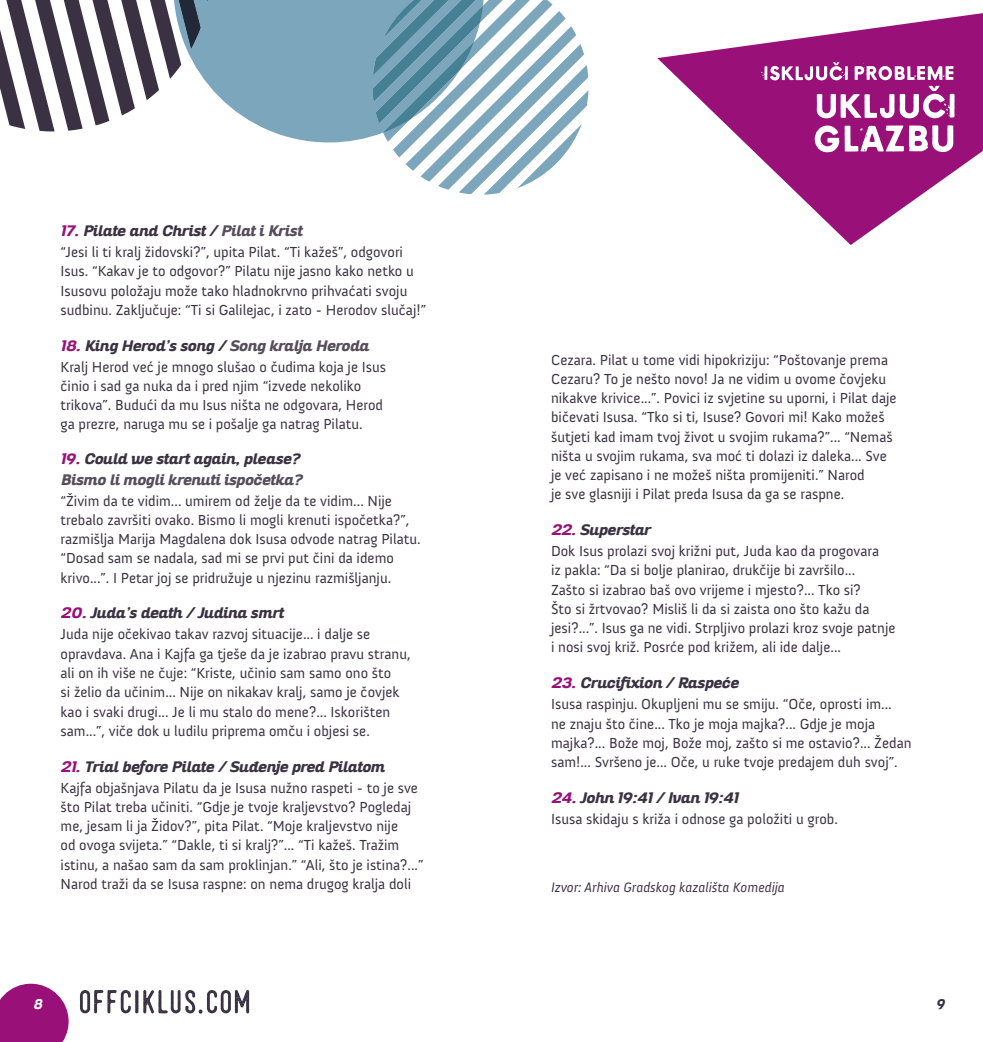
<style>
.page{position:relative;width:983px;height:1042px;background:#fff}
.page>*{position:absolute;margin:0;border:0;box-sizing:border-box;transform-origin:0 0}
.t1{font:14.88px/19.2px "Anivers";color:#3a3242}
.t2{font:italic 800 14.88px "Altair";color:#3a3242}
.t3{font:italic 800 14.88px/21px "Altair";color:#554d5c}
.t4{font:italic 14px "Anivers";color:#3a3242}
.t5{font:italic 800 14px "Altair";color:#fff;scale:.9 1}
.t6{font:italic 800 14px "Altair";color:#3a3242;scale:.9 1}
.s1{color:#991078}
.s2{color:#554d5c}
.s3{color:#3a3242}
</style>
<div class="page">
<svg style="left:393px;top:0;width:195px;height:195px"></svg>
<svg style="left:211px;top:0;width:273px;height:142px;fill:#7ca6bb"></svg>
<svg style="left:0;top:0;width:211px;height:132px"></svg>
<svg style="left:372px;top:0;width:112px;height:133px"></svg>
<svg style="left:0;top:983px;width:69px;height:59px"></svg>
<svg style="left:657px;top:13px;width:325px;height:232px"></svg>
<svg style="left:761px;top:62px;width:192px;height:18px"></svg>
<svg style="left:814px;top:125px;width:139px;height:27px"></svg>
<svg style="left:816px;top:86px;width:138px;height:32px"></svg>
<svg style="left:80px;top:990px;width:169px;height:23px"></svg>
<p class="t2" style="left:61px;top:221px;width:243px"><span class="s1">17.</span> Pilate and Christ / <span class="s2">Pilat i Krist</span></p>
<p class="t1" style="left:61px;top:243px;width:367px">“Jesi li ti kralj židovski?”, upita Pilat. “Ti kažeš”, odgovori Isus. “Kakav je to odgovor?” Pilatu nije jasno kako netko u Isusovu položaju može tako hladnokrvno prihvaćati svoju sudbinu. Zaključuje: “Ti si Galilejac, i zato - Herodov slučaj!”</p>
<p class="t2" style="left:61px;top:336px;width:309px"><span class="s1">18.</span> King Herod’s song / <span class="s2">Song kralja Heroda</span></p>
<p class="t1" style="left:61px;top:357px;width:327px">Kralj Herod već je mnogo slušao o čudima koja je Isus činio i sad ga nuka da i pred njim “izvede nekoliko trikova”. Budući da mu Isus ništa ne odgovara, Herod ga prezre, naruga mu se i pošalje ga natrag Pilatu.</p>
<p class="t3" style="left:61px;top:448px;width:242px"><span class="s1">19.</span> <span class="s3">Could we start again, please?<br></span>Bismo li mogli krenuti ispočetka?</p>
<p class="t1" style="left:61px;top:491px;width:361px">“Živim da te vidim... umirem od želje da te vidim... Nije trebalo završiti ovako. Bismo li mogli krenuti ispočetka?”, razmišlja Marija Magdalena dok Isusa odvode natrag Pilatu. “Dosad sam se nadala, sad mi se prvi put čini da idemo krivo...”. I Petar joj se pridružuje u njezinu razmišljanju.</p>
<p class="t2" style="left:61px;top:603px;width:224px"><span class="s1">20.</span> Juda’s death / Judina smrt</p>
<p class="t1" style="left:61px;top:625px;width:351px">Juda nije očekivao takav razvoj situacije... i dalje se opravdava. Ana i Kajfa ga tješe da je izabrao pravu stranu, ali on ih više ne čuje: “Kriste, učinio sam samo ono što<br>si želio da učinim... Nije on nikakav kralj, samo je čovjek kao i svaki drugi... Je li mu stalo do mene?... Iskorišten sam...”, viče dok u ludilu priprema omču i objesi se.</p>
<p class="t2" style="left:61px;top:756px;width:325px"><span class="s1">21.</span> Trial before Pilate / Suđenje pred Pilatom</p>
<p class="t1" style="left:61px;top:778px;width:364px">Kajfa objašnjava Pilatu da je Isusa nužno raspeti - to je sve što Pilat treba učiniti. “Gdje je tvoje kraljevstvo? Pogledaj me, jesam li ja Židov?”, pita Pilat. “Moje kraljevstvo nije<br>od ovoga svijeta.” “Dakle, ti si kralj?”... “Ti kažeš. Tražim istinu, a našao sam da sam proklinjan.” “Ali, što je istina?...” Narod traži da se Isusa raspne: on nema drugog kralja doli</p>
<p class="t1" style="left:551px;top:350px;width:347px">Cezara. Pilat u tome vidi hipokriziju: “Poštovanje prema Cezaru? To je nešto novo! Ja ne vidim u ovome čovjeku nikakve krivice...”. Povici iz svjetine su uporni, i Pilat daje bičevati Isusa. “Tko si ti, Isuse? Govori mi! Kako možeš šutjeti kad imam tvoj život u svojim rukama?”... “Nemaš ništa u svojim rukama, sva moć ti dolazi iz daleka... Sve je već zapisano i ne možeš ništa promijeniti.” Narod<br>je sve glasniji i Pilat preda Isusa da ga se raspne.</p>
<p class="t2" style="left:551px;top:520px;width:101px"><span class="s1">22.</span> Superstar</p>
<p class="t1" style="left:551px;top:542px;width:346px">Dok Isus prolazi svoj križni put, Juda kao da progovara<br>iz pakla: “Da si bolje planirao, drukčije bi završilo...<br>Zašto si izabrao baš ovo vrijeme i mjesto?... Tko si?<br>Što si žrtvovao? Misliš li da si zaista ono što kažu da jesi?...”. Isus ga ne vidi. Strpljivo prolazi kroz svoje patnje i nosi svoj križ. Posrće pod križem, ali ide dalje...</p>
<p class="t2" style="left:551px;top:673px;width:189px"><span class="s1">23.</span> Crucifixion / Raspeće</p>
<p class="t1" style="left:551px;top:695px;width:362px">Isusa raspinju. Okupljeni mu se smiju. “Oče, oprosti im...<br>ne znaju što čine... Tko je moja majka?... Gdje je moja majka?... Bože moj, Bože moj, zašto si me ostavio?... Žedan sam!... Svršeno je... Oče, u ruke tvoje predajem duh svoj”.</p>
<p class="t2" style="left:551px;top:788px;width:188px"><span class="s1">24.</span> John 19:41 / Ivan 19:41</p>
<p class="t1" style="left:551px;top:809px;width:288px">Isusa skidaju s križa i odnose ga položiti u grob.</p>
<p class="t4" style="left:551px;top:880px;width:235px">Izvor: Arhiva Gradskog kazališta Komedija</p>
<p class="t5" style="left:33px;top:994px;width:11px">8</p>
<p class="t6" style="left:936px;top:994px;width:11px">9</p>
</div>
